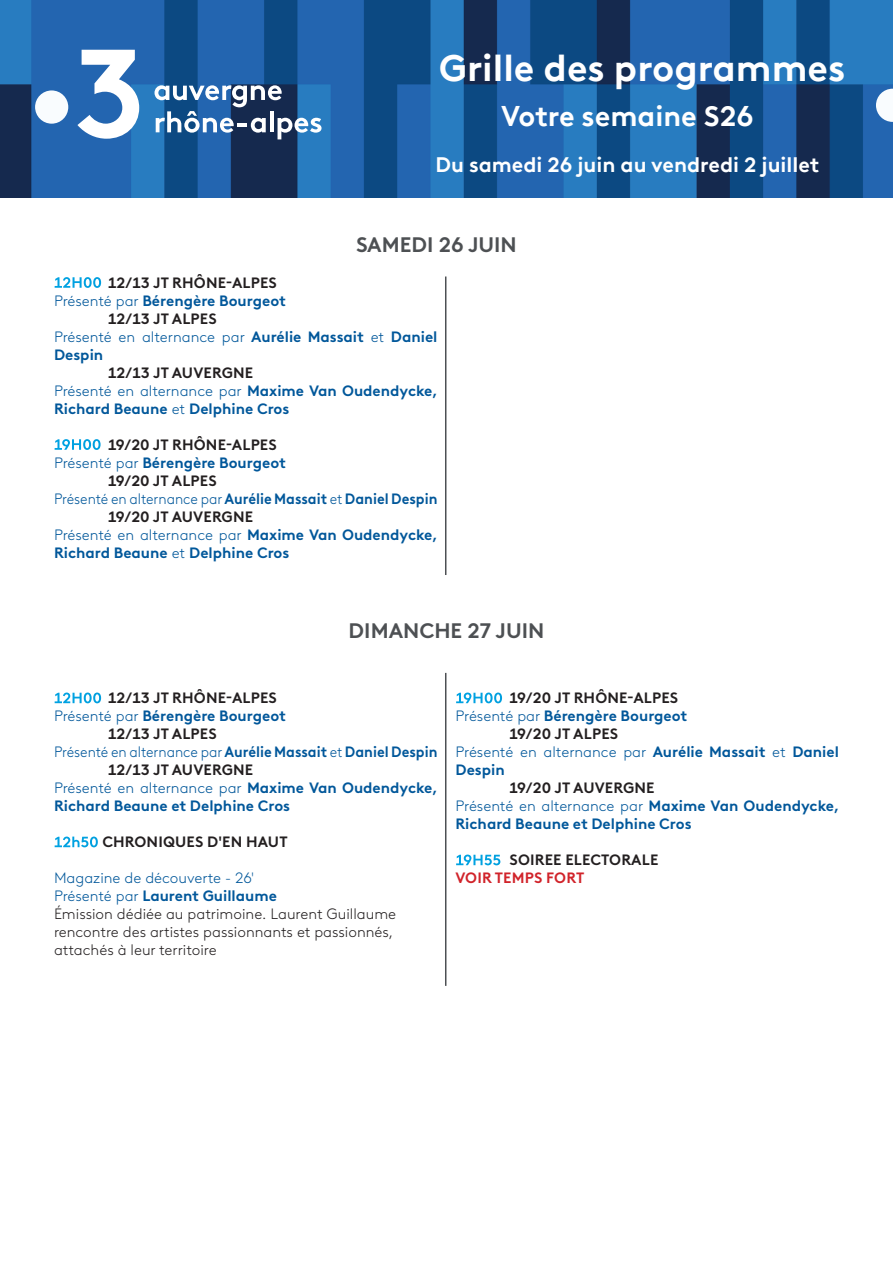
<style>
.page{position:relative;width:893px;height:1263px;background:#fff}
.page>*{position:absolute;margin:0;border:0;box-sizing:border-box;transform-origin:0 0}
.t1{font:700 37.5px "France TV Brown TT";color:#fff}
.t2{font:700 28.5px "France TV Brown TT";color:#fff}
.t3{font:700 21px "France TV Brown TT";color:#fff}
.t4{font:700 21px "France TV Brown";color:#4d5053}
.t5{font:700 15px/18px "France TV Brown";color:#01579a}
.t6{font:700 15px "France TV Brown";letter-spacing:.01em;color:#231f20}
.t7{font:300 15px/18px "France TV Brown";color:#231f20}
.t8{font:700 15px "France TV Brown";color:#01579a;scale:.94 1}
.t9{font:300 15px "France TV Brown";color:#01579a}
.t10{font:700 15px "France TV Brown";letter-spacing:.01em;color:#d1232a}
.s1{color:#fff}
.s2{font-weight:300}
</style>
<div class="page">
<hr style="left:445px;top:276px;width:1px;height:299px;background:#4d5053">
<hr style="left:445px;top:673px;width:1px;height:313px;background:#4d5053">
<img style="left:0;top:0;width:893px;height:198px">
<div style="left:35px;top:90px;width:33px;height:34px;background:#f9fcfe;border-radius:50%"></div>
<svg style="left:77px;top:50px;width:62px;height:89px"></svg>
<svg style="left:154px;top:85px;width:168px;height:54px"></svg>
<svg style="left:876px;top:89px;width:17px;height:33px"></svg>
<p class="t1" style="left:439px;top:39px;width:408px">Grille des programmes</p>
<p class="t2" style="left:501px;top:94px;width:254px">Votre semaine S26</p>
<p class="t3" style="left:435px;top:149px;width:385px">Du samedi 26 juin au vendredi 2 juillet</p>
<p class="t4" style="left:356px;top:228px;width:162px">SAMEDI 26 JUIN</p>
<p class="t6" style="left:54px;top:271px;width:224px"><span class="s1">12H00</span> 12/13 JT RHÔNE-ALPES</p>
<p class="t5" style="left:54px;top:290px;width:233px"><span class="s2">Présenté par</span> Bérengère Bourgeot</p>
<p class="t6" style="left:108px;top:307px;width:110px">12/13 JT ALPES</p>
<p class="t5" style="left:54px;top:326px;width:385px"><span class="s2">Présenté en alternance par</span> Aurélie Massait <span class="s2">et</span> Daniel<br>Despin</p>
<p class="t6" style="left:108px;top:361px;width:147px">12/13 JT AUVERGNE</p>
<p class="t5" style="left:54px;top:380px;width:385px"><span class="s2">Présenté en alternance par</span> Maxime Van Oudendycke,<br>Richard Beaune <span class="s2">et</span> Delphine Cros</p>
<p class="t6" style="left:54px;top:433px;width:224px"><span class="s1">19H00</span> 19/20 JT RHÔNE-ALPES</p>
<p class="t5" style="left:54px;top:452px;width:233px"><span class="s2">Présenté par</span> Bérengère Bourgeot</p>
<p class="t6" style="left:108px;top:469px;width:110px">19/20 JT ALPES</p>
<p class="t8" style="left:54px;top:487px;width:409px"><span class="s2">Présenté en alternance par</span> Aurélie Massait <span class="s2">et</span> Daniel Despin</p>
<p class="t6" style="left:108px;top:505px;width:147px">19/20 JT AUVERGNE</p>
<p class="t5" style="left:54px;top:524px;width:385px"><span class="s2">Présenté en alternance par</span> Maxime Van Oudendycke,<br>Richard Beaune <span class="s2">et</span> Delphine Cros</p>
<p class="t4" style="left:349px;top:615px;width:197px">DIMANCHE 27 JUIN</p>
<p class="t6" style="left:54px;top:686px;width:224px"><span class="s1">12H00</span> 12/13 JT RHÔNE-ALPES</p>
<p class="t5" style="left:54px;top:706px;width:233px"><span class="s2">Présenté par</span> Bérengère Bourgeot</p>
<p class="t6" style="left:108px;top:722px;width:110px">12/13 JT ALPES</p>
<p class="t8" style="left:54px;top:740px;width:409px"><span class="s2">Présenté en alternance par</span> Aurélie Massait <span class="s2">et</span> Daniel Despin</p>
<p class="t6" style="left:108px;top:758px;width:147px">12/13 JT AUVERGNE</p>
<p class="t5" style="left:54px;top:778px;width:385px"><span class="s2">Présenté en alternance par</span> Maxime Van Oudendycke,<br>Richard Beaune et Delphine Cros</p>
<p class="t6" style="left:54px;top:830px;width:235px"><span class="s1">12h50</span> CHRONIQUES D'EN HAUT</p>
<p class="t9" style="left:54px;top:867px;width:202px">Magazine de découverte - 26'</p>
<p class="t5" style="left:54px;top:886px;width:225px"><span class="s2">Présenté par</span> Laurent Guillaume</p>
<p class="t7" style="left:54px;top:904px;width:344px">Émission dédiée au patrimoine. Laurent Guillaume rencontre des artistes passionnants et passionnés, attachés à leur territoire</p>
<p class="t6" style="left:455px;top:686px;width:224px"><span class="s1">19H00</span> 19/20 JT RHÔNE-ALPES</p>
<p class="t5" style="left:455px;top:706px;width:233px"><span class="s2">Présenté par</span> Bérengère Bourgeot</p>
<p class="t6" style="left:509px;top:722px;width:110px">19/20 JT ALPES</p>
<p class="t5" style="left:455px;top:742px;width:385px"><span class="s2">Présenté en alternance par</span> Aurélie Massait <span class="s2">et</span> Daniel<br>Despin</p>
<p class="t6" style="left:509px;top:776px;width:147px">19/20 JT AUVERGNE</p>
<p class="t5" style="left:455px;top:796px;width:385px"><span class="s2">Présenté en alternance par</span> Maxime Van Oudendycke,<br>Richard Beaune et Delphine Cros</p>
<p class="t6" style="left:455px;top:848px;width:204px"><span class="s1">19H55</span> SOIREE ELECTORALE</p>
<p class="t10" style="left:456px;top:866px;width:130px">VOIR TEMPS FORT</p>
</div>
